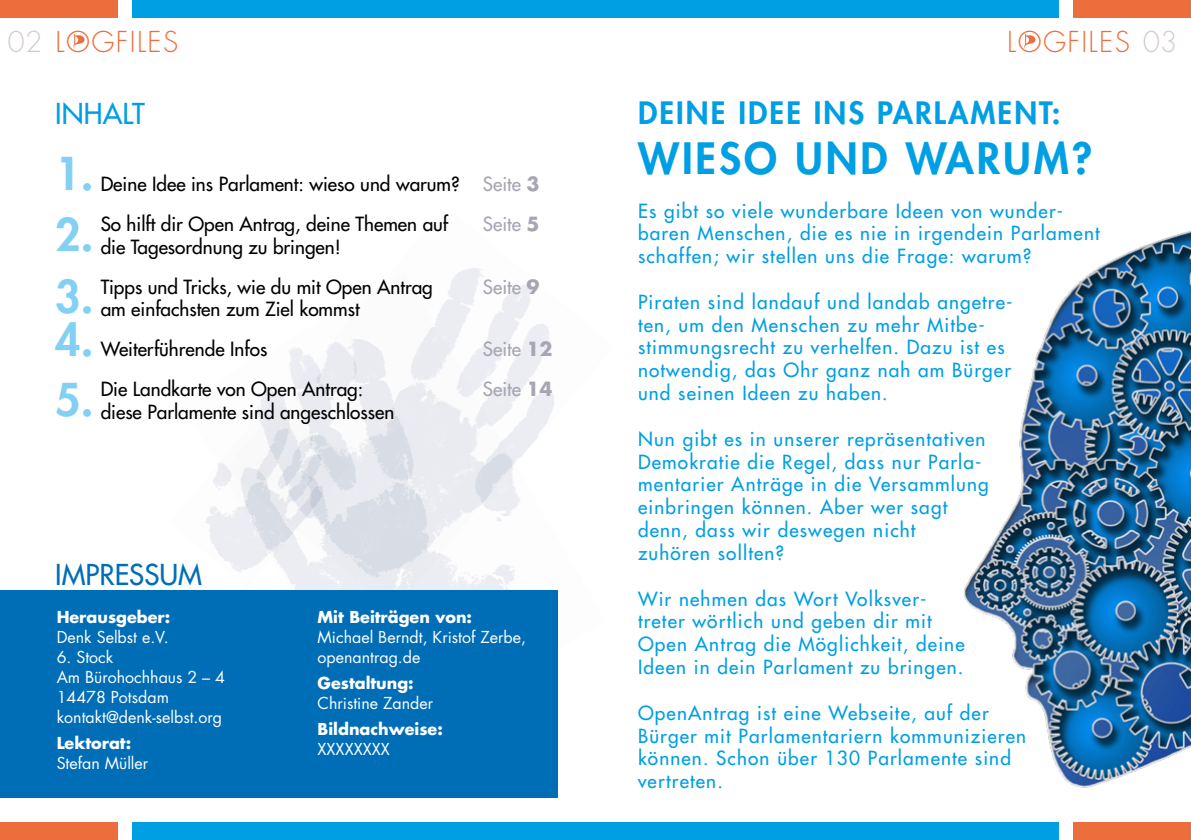
<style>
.page{position:relative;width:1191px;height:840px;background:#fff}
.page>*{position:absolute;margin:0;border:0;box-sizing:border-box;transform-origin:0 0}
.t1{font:800 44px/42.8px "Futura Std";color:#83d0f5}
.t2{font:800 42px "Futura Std";letter-spacing:.07em;color:#009fe3}
.t3{font:800 30px "Futura Std";letter-spacing:.07em;color:#009fe3}
.t4{font:300 28px "Futura Std";letter-spacing:.05em;color:#ed6e3d}
.t5{font:500 28px "Futura Std";color:#006eb7}
.t6{font:500 28px "Futura Std";color:#009fe3}
.t7{font:300 28px "Futura Std";color:#d4cad2}
.t8{font:500 19px/22.8px "Futura Std";letter-spacing:.06em;color:#009fe3}
.t9{font:500 19px/39.8px "Futura Std";color:#000}
.t10{font:500 19px/39.8px "Futura Std";color:#a8a5b3}
.t11{font:16px/20px "Futura Std";color:#fff}
.t12{font:700 16px "Futura Std";color:#fff}
.s1{font-weight:700}
</style>
<div class="page">
<img style="left:261px;top:268px;width:297px;height:342px">
<div style="left:0;top:590px;width:557px;height:207px;background:#006eb7"></div>
<div style="left:0;top:0;width:117px;height:17px;background:#ed6e3d"></div>
<div style="left:0;top:822px;width:117px;height:17px;background:#ed6e3d"></div>
<div style="left:1073px;top:0;width:118px;height:17px;background:#ed6e3d"></div>
<div style="left:1073px;top:822px;width:118px;height:17px;background:#ed6e3d"></div>
<div style="left:132px;top:0;width:463px;height:17px;background:#009fe3"></div>
<div style="left:132px;top:822px;width:463px;height:17px;background:#009fe3"></div>
<div style="left:595px;top:0;width:464px;height:17px;background:#009fe3"></div>
<div style="left:595px;top:822px;width:464px;height:17px;background:#009fe3"></div>
<img style="left:963px;top:230px;width:228px;height:558px">
<svg style="left:73px;top:34px;width:11px;height:15px"></svg>
<svg style="left:1024px;top:34px;width:11px;height:15px"></svg>
<img style="left:206px;top:399px;width:144px;height:188px">
<h3 class="t7" style="left:8px;top:25px;width:36px">02</h3>
<h3 class="t7" style="left:1143px;top:25px;width:36px">03</h3>
<h3 class="t4" style="left:56px;top:25px;width:124px">LOGFILES</h3>
<h3 class="t4" style="left:1007px;top:25px;width:124px">LOGFILES</h3>
<h3 class="t6" style="left:55px;top:96px;width:91px">INHALT</h3>
<h1 class="t1" style="left:55px;top:152px;width:40px">1.</h1>
<h1 class="t1" style="left:55px;top:213px;width:40px">2.</h1>
<h1 class="t1" style="left:55px;top:275px;width:40px">3.<br>4.</h1>
<h1 class="t1" style="left:55px;top:378px;width:40px">5.</h1>
<p class="t9" style="left:101px;top:164px;width:361px">Deine Idee ins Parlament: wieso und warum?<br>So hilft dir Open Antrag, deine Themen auf</p>
<p class="t9" style="left:101px;top:227px;width:334px">die Tagesordnung zu bringen!<br>Tipps und Tricks, wie du mit Open Antrag</p>
<p class="t9" style="left:101px;top:289px;width:264px">am einfachsten zum Ziel kommst<br>Weiterführende Infos<br>Die Landkarte von Open Antrag:</p>
<p class="t9" style="left:101px;top:392px;width:295px">diese Parlamente sind angeschlossen</p>
<p class="t10" style="left:483px;top:164px;width:58px">Seite <span class="s1">3<br></span>Seite <span class="s1">5</span></p>
<p class="t10" style="left:483px;top:266px;width:58px">Seite <span class="s1">9</span></p>
<p class="t10" style="left:483px;top:329px;width:71px">Seite <span class="s1">12<br></span>Seite <span class="s1">14</span></p>
<h3 class="t5" style="left:55px;top:556px;width:148px">IMPRESSUM</h3>
<p class="t12" style="left:57px;top:606px;width:115px">Herausgeber:</p>
<p class="t11" style="left:57px;top:627px;width:113px">Denk Selbst e.V.</p>
<p class="t11" style="left:57px;top:647px;width:170px">6. Stock<br>Am Bürohochhaus 2 – 4<br>14478 Potsdam kontakt@denk-selbst.org</p>
<p class="t12" style="left:57px;top:732px;width:76px">Lektorat:</p>
<p class="t11" style="left:57px;top:753px;width:93px">Stefan Müller</p>
<p class="t12" style="left:317px;top:606px;width:156px">Mit Beiträgen von:</p>
<p class="t11" style="left:317px;top:627px;width:210px">Michael Berndt, Kristof Zerbe, openantrag.de</p>
<p class="t12" style="left:317px;top:672px;width:98px">Gestaltung:</p>
<p class="t11" style="left:317px;top:693px;width:117px">Christine Zander</p>
<p class="t12" style="left:317px;top:717px;width:127px">Bildnachweise:</p>
<p class="t11" style="left:317px;top:738px;width:74px">XXXXXXXX</p>
<h3 class="t3" style="left:638px;top:94px;width:424px">DEINE IDEE INS PARLAMENT:</h3>
<h2 class="t2" style="left:638px;top:132px;width:456px">WIESO UND WARUM?</h2>
<p class="t8" style="left:638px;top:199px;width:463px">Es gibt so viele wunderbare Ideen von wunder&shy;baren Menschen, die es nie in irgendein Parlament schaffen; wir stellen uns die Frage: warum?</p>
<p class="t8" style="left:638px;top:290px;width:376px">Piraten sind landauf und landab angetre&shy;ten, um den Menschen zu mehr Mitbe&shy;stimmungsrecht zu verhelfen. Dazu ist es notwendig, das Ohr ganz nah am Bürger und seinen Ideen zu haben.</p>
<p class="t8" style="left:638px;top:427px;width:352px">Nun gibt es in unserer repräsentativen<br>Demokratie die Regel, dass nur Parla&shy;mentarier Anträge in die Versammlung einbringen können. Aber wer sagt denn, dass wir deswegen nicht zuhören sollten?</p>
<p class="t8" style="left:638px;top:587px;width:328px">Wir nehmen das Wort Volksver&shy;treter wörtlich und geben dir mit Open Antrag die Möglichkeit, deine Ideen in dein Parlament zu bringen.</p>
<p class="t8" style="left:638px;top:701px;width:389px">OpenAntrag ist eine Webseite, auf der Bürger mit Parlamentariern kommunizieren können. Schon über 130 Parlamente sind vertreten.</p>
</div>
